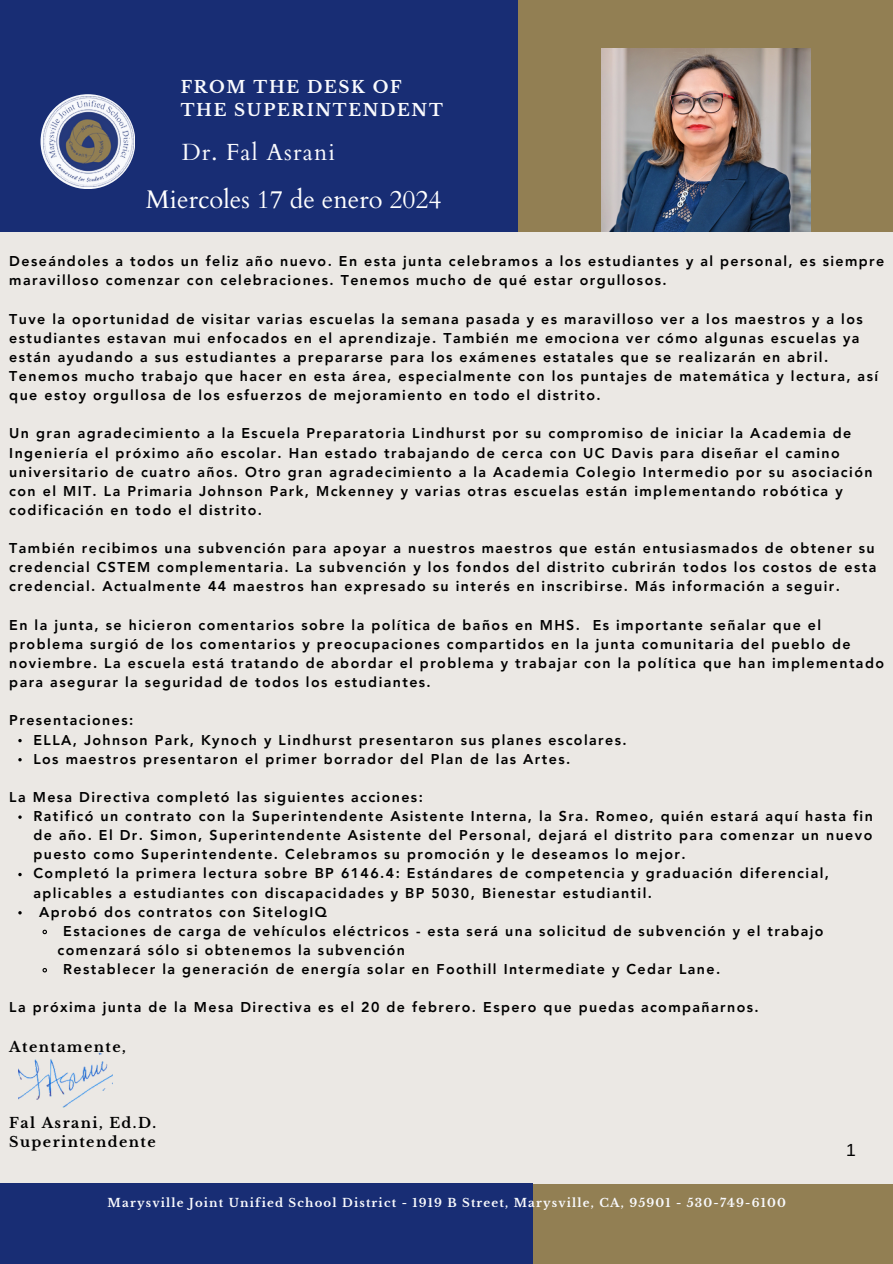
<style>
.page{position:relative;width:893px;height:1264px;background:#fff}
.page>*{position:absolute;margin:0;border:0;box-sizing:border-box;transform-origin:0 0}
.t1{font:25.5px "Cardo";color:#fff}
.t2{font:23.4px "Cardo";letter-spacing:.05em;color:#f9fafd}
.t3{font:17.55px "Arimo";color:#000}
.t4{font:700 16.65px "Libre Baskerville";letter-spacing:.1em;color:#f9fafd}
.t5{font:800 14.25px/19.2px "Avenir LT Pro";letter-spacing:.1em;color:#000}
.t6{font:700 14.25px "Libre Baskerville";letter-spacing:.1em;color:#000}
.t7{font:700 11.7px "Libre Baskerville";letter-spacing:.1em;color:#f9fafd}
</style>
<div class="page">
<div style="left:0;top:0;width:892px;height:1263px;background:#ebe8e4"></div>
<div style="left:513px;top:0;width:379px;height:232px;background:#927f53"></div>
<div style="left:0;top:0;width:517px;height:231px;background:#182d74"></div>
<div style="left:503px;top:1184px;width:389px;height:79px;background:#927f53"></div>
<div style="left:0;top:1183px;width:532px;height:80px;background:#182d74"></div>
<img style="left:43px;top:97px;width:90px;height:90px">
<img style="left:601px;top:48px;width:209px;height:184px">
<img style="left:18px;top:1052px;width:95px;height:56px">
<svg style="left:18px;top:739px;width:4px;height:3px"></svg>
<svg style="left:18px;top:758px;width:4px;height:3px"></svg>
<svg style="left:18px;top:872px;width:4px;height:4px"></svg>
<svg style="left:18px;top:911px;width:4px;height:3px"></svg>
<svg style="left:42px;top:929px;width:5px;height:6px"></svg>
<svg style="left:42px;top:968px;width:5px;height:5px"></svg>
<p class="t4" style="left:181px;top:77px;width:222px">FROM THE DESK OF</p>
<p class="t4" style="left:181px;top:100px;width:263px">THE SUPERINTENDENT</p>
<p class="t2" style="left:182px;top:136px;width:155px">Dr. Fal Asrani</p>
<p class="t1" style="left:146px;top:183px;width:297px">Miercoles 17 de enero 2024</p>
<p class="t5" style="left:9px;top:253px;width:876px">Deseándoles a todos un feliz año nuevo. En esta junta celebramos a los estudiantes y al personal, es siempre maravilloso comenzar con celebraciones. Tenemos mucho de qué estar orgullosos.</p>
<p class="t5" style="left:9px;top:310px;width:870px">Tuve la oportunidad de visitar varias escuelas la semana pasada y es maravilloso ver a los maestros y a los estudiantes estavan mui enfocados en el aprendizaje. También me emociona ver cómo algunas escuelas ya están ayudando a sus estudiantes a prepararse para los exámenes estatales que se realizarán en abril.<br>Tenemos mucho trabajo que hacer en esta área, especialmente con los puntajes de matemática y lectura, así que estoy orgullosa de los esfuerzos de mejoramiento en todo el distrito.</p>
<p class="t5" style="left:9px;top:425px;width:864px">Un gran agradecimiento a la Escuela Preparatoria Lindhurst por su compromiso de iniciar la Academia de Ingeniería el próximo año escolar. Han estado trabajando de cerca con UC Davis para diseñar el camino universitario de cuatro años. Otro gran agradecimiento a la Academia Colegio Intermedio por su asociación con el MIT. La Primaria Johnson Park, Mckenney y varias otras escuelas están implementando robótica y codificación en todo el distrito.</p>
<p class="t5" style="left:9px;top:540px;width:868px;text-align:justify">También recibimos una subvención para apoyar a nuestros maestros que están entusiasmados de obtener su credencial CSTEM complementaria. La subvención y los fondos del distrito cubrirán todos los costos de esta credencial. Actualmente 44 maestros han expresado su interés en inscribirse. Más información a seguir.</p>
<p class="t5" style="left:9px;top:616px;width:876px">En la junta, se hicieron comentarios sobre la política de baños en MHS. Es importante señalar que el problema surgió de los comentarios y preocupaciones compartidos en la junta comunitaria del pueblo de noviembre. La escuela está tratando de abordar el problema y trabajar con la política que han implementado para asegurar la seguridad de todos los estudiantes.</p>
<p class="t5" style="left:9px;top:712px;width:125px">Presentaciones:</p>
<p class="t5" style="left:33px;top:731px;width:594px">ELLA, Johnson Park, Kynoch y Lindhurst presentaron sus planes escolares.</p>
<p class="t5" style="left:33px;top:750px;width:538px">Los maestros presentaron el primer borrador del Plan de las Artes.</p>
<p class="t5" style="left:9px;top:788px;width:415px">La Mesa Directiva completó las siguientes acciones:</p>
<p class="t5" style="left:33px;top:807px;width:840px;text-align:justify">Ratificó un contrato con la Superintendente Asistente Interna, la Sra. Romeo, quién estará aquí hasta fin de año. El Dr. Simon, Superintendente Asistente del Personal, dejará el distrito para comenzar un nuevo puesto como Superintendente. Celebramos su promoción y le deseamos lo mejor.</p>
<p class="t5" style="left:33px;top:865px;width:797px">Completó la primera lectura sobre BP 6146.4: Estándares de competencia y graduación diferencial, aplicables a estudiantes con discapacidades y BP 5030, Bienestar estudiantil.</p>
<p class="t5" style="left:39px;top:903px;width:289px">Aprobó dos contratos con SitelogIQ</p>
<p class="t5" style="left:58px;top:922px;width:767px;text-indent:6px">Estaciones de carga de vehículos eléctricos - esta será una solicitud de subvención y el trabajo comenzará sólo si obtenemos la subvención</p>
<p class="t5" style="left:63px;top:960px;width:658px">Restablecer la generación de energía solar en Foothill Intermediate y Cedar Lane.</p>
<p class="t5" style="left:9px;top:999px;width:750px">La próxima junta de la Mesa Directiva es el 20 de febrero. Espero que puedas acompañarnos.</p>
<p class="t6" style="left:9px;top:1037px;width:118px">Atentamente,</p>
<p class="t6" style="left:9px;top:1114px;width:148px">Fal Asrani, Ed.D.</p>
<p class="t6" style="left:9px;top:1133px;width:148px">Superintendente</p>
<p class="t7" style="left:108px;top:1195px;width:679px">Marysville Joint Unified School District - 1919 B Street, Marysville, CA, 95901 - 530-749-6100</p>
<p class="t3" style="left:846px;top:1140px;width:11px">1</p>
</div>
